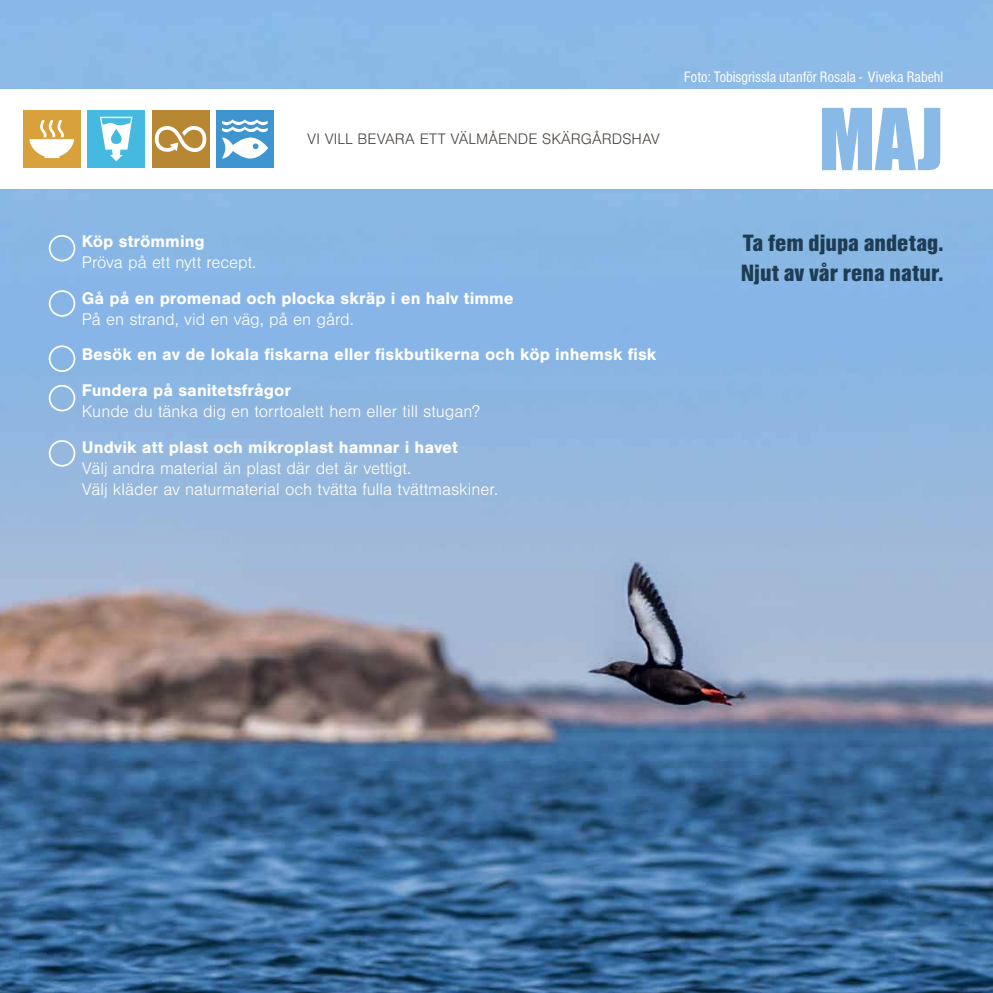
<style>
.page{position:relative;width:993px;height:993px;background:#fff}
.page>*{position:absolute;margin:0;border:0;box-sizing:border-box;transform-origin:0 0}
.t1{font:900 24.5px/29.4px "Nimbus San Con";color:#1e3d55}
.t2{font:300 17.5px/21px "Nimbus San";color:#fff}
.t3{font:700 17.5px/35.9px "Nimbus San";color:#fff}
.t4{font:15.75px "Nimbus San Con";color:#fff}
.t5{font:300 15.75px "Nimbus San";color:#4b4643}
</style>
<div class="page">
<img style="left:0;top:0;width:992px;height:992px">
<div style="left:0;top:89px;width:992px;height:100px;background:#fff"></div>
<svg style="left:822px;top:108px;width:117px;height:62px"></svg>
<div style="left:49px;top:235px;width:26px;height:26px;border:2px solid #fff;border-radius:50%"></div>
<div style="left:49px;top:290px;width:26px;height:26px;border:2px solid #fff;border-radius:50%"></div>
<div style="left:49px;top:345px;width:26px;height:27px;border:2px solid #fff;border-radius:50%"></div>
<div style="left:49px;top:385px;width:26px;height:26px;border:2px solid #fff;border-radius:50%"></div>
<div style="left:49px;top:440px;width:26px;height:26px;border:2px solid #fff;border-radius:50%"></div>
<div style="left:152px;top:110px;width:57px;height:58px;background:#b78734"></div>
<svg style="left:155px;top:126px;width:51px;height:26px"></svg>
<div style="left:216px;top:110px;width:58px;height:58px;background:#3e95d0"></div>
<svg style="left:222px;top:119px;width:46px;height:39px"></svg>
<div style="left:23px;top:110px;width:58px;height:58px;background:#d9a13c"></div>
<svg style="left:29px;top:120px;width:45px;height:38px"></svg>
<div style="left:87px;top:110px;width:58px;height:58px;background:#45b9df"></div>
<svg style="left:100px;top:117px;width:32px;height:44px"></svg>
<p class="t5" style="left:307px;top:131px;width:354px">VI VILL BEVARA ETT VÄLMÅENDE SKÄRGÅRDSHAV</p>
<p class="t4" style="left:684px;top:68px;width:260px">Foto: Tobisgrissla utanför Rosala - Viveka Rabehl</p>
<p class="t3" style="left:82px;top:223px;width:124px">Köp strömming</p>
<p class="t2" style="left:82px;top:252px;width:176px">Pröva på ett nytt recept.</p>
<p class="t3" style="left:82px;top:280px;width:433px">Gå på en promenad och plocka skräp i en halv timme</p>
<p class="t2" style="left:82px;top:309px;width:273px">På en strand, vid en väg, på en gård.</p>
<p class="t3" style="left:82px;top:337px;width:576px">Besök en av de lokala fiskarna eller fiskbutikerna och köp inhemsk fisk<br>Fundera på sanitetsfrågor</p>
<p class="t2" style="left:82px;top:401px;width:399px">Kunde du tänka dig en torrtoalett hem eller till stugan?</p>
<p class="t3" style="left:82px;top:429px;width:377px">Undvik att plast och mikroplast hamnar i havet</p>
<p class="t2" style="left:82px;top:458px;width:417px">Välj andra material än plast där det är vettigt.<br>Välj kläder av naturmaterial och tvätta fulla tvättmaskiner.</p>
<h1 class="t1" style="left:740px;top:228px;width:204px">Ta fem djupa andetag.<br>Njut av vår rena natur.</h1>
</div>
